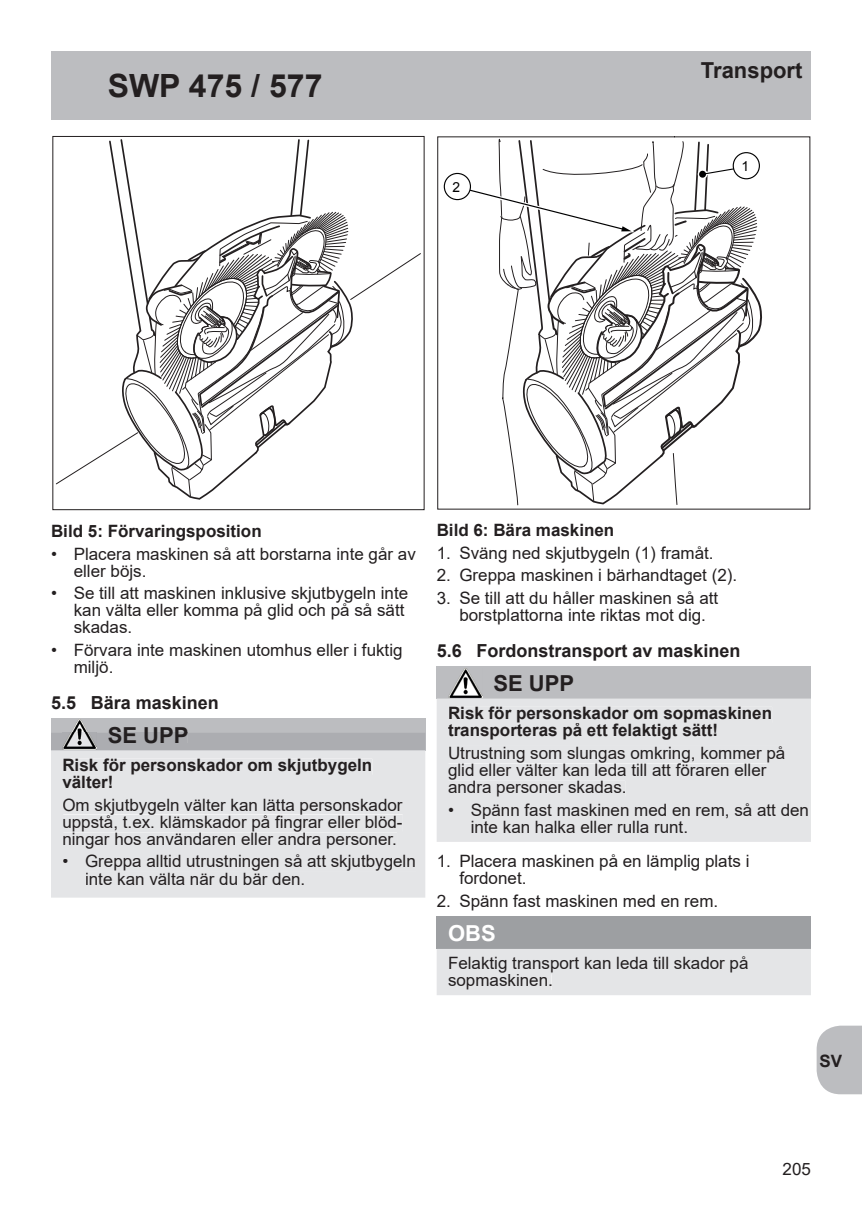
<style>
.page{position:relative;width:862px;height:1214px;background:#fff}
.page>*{position:absolute;margin:0;border:0;box-sizing:border-box;transform-origin:0 0}
.t1{font:700 32px "Arial";color:#231f20}
.t2{font:700 22px "Arial";color:#231f20}
.t3{font:700 22px "Arial";color:#fff}
.t4{font:700 18px "Arial";color:#231f20}
.t5{font:17px/17px "Arial";color:#231f20}
.t6{font:700 17px/17px "Arial";color:#231f20}
.t7{font:13.8px "Arial";color:#000001}
</style>
<div class="page">
<svg style="left:816px;top:1025px;width:46px;height:69px;background:#c2c3c5"></svg>
<div style="left:51px;top:51px;width:760px;height:68px;background:#bcbdc0"></div>
<div style="left:51px;top:718px;width:374px;height:32px;background:#bcbdc0"></div>
<div style="left:52px;top:136px;width:372px;height:374px;border:1px solid #231f20"></div>
<svg style="left:56px;top:139px;width:365px;height:361px"></svg>
<img style="left:72px;top:719px;width:16px;height:13px">
<div style="left:51px;top:750px;width:374px;height:147px;background:#e4e5e7"></div>
<svg style="left:51px;top:732px;width:374px;height:18px"></svg>
<div style="left:108px;top:732px;width:79px;height:11px;background:#acadb1"></div>
<div style="left:64px;top:758px;width:308px;height:16px;background:#e4e5e7"></div>
<div style="left:62px;top:775px;width:50px;height:13px;background:#e4e5e7"></div>
<div style="left:63px;top:798px;width:340px;height:16px;background:#e4e5e7"></div>
<div style="left:63px;top:814px;width:339px;height:17px;background:#e4e5e7"></div>
<div style="left:63px;top:832px;width:334px;height:16px;background:#e4e5e7"></div>
<div style="left:63px;top:859px;width:5px;height:8px;background:#e4e5e7"></div>
<div style="left:86px;top:854px;width:330px;height:17px;background:#e4e5e7"></div>
<div style="left:86px;top:872px;width:218px;height:12px;background:#e4e5e7"></div>
<div style="left:437px;top:666px;width:374px;height:32px;background:#bcbdc0"></div>
<div style="left:437px;top:916px;width:374px;height:32px;background:#9d9fa2"></div>
<svg style="left:437px;top:136px;width:373px;height:374px"></svg>
<svg style="left:444px;top:136px;width:319px;height:369px"></svg>
<img style="left:448px;top:668px;width:34px;height:29px">
<div style="left:437px;top:698px;width:374px;height:143px;background:#e4e5e7"></div>
<div style="left:449px;top:706px;width:323px;height:16px;background:#e4e5e7"></div>
<div style="left:448px;top:723px;width:268px;height:16px;background:#e4e5e7"></div>
<div style="left:449px;top:745px;width:336px;height:17px;background:#e4e5e7"></div>
<div style="left:448px;top:763px;width:319px;height:16px;background:#e4e5e7"></div>
<div style="left:448px;top:780px;width:177px;height:16px;background:#e4e5e7"></div>
<div style="left:449px;top:807px;width:5px;height:8px;background:#e4e5e7"></div>
<div style="left:471px;top:802px;width:338px;height:16px;background:#e4e5e7"></div>
<div style="left:472px;top:820px;width:214px;height:12px;background:#e4e5e7"></div>
<div style="left:437px;top:948px;width:374px;height:47px;background:#e4e5e7"></div>
<div style="left:449px;top:956px;width:299px;height:16px;background:#e4e5e7"></div>
<div style="left:448px;top:974px;width:103px;height:15px;background:#e4e5e7"></div>
<h1 class="t1" style="left:108px;top:63px;width:216px">SWP 475 / 577</h1>
<p class="t7" style="left:452px;top:178px;width:9px">2</p>
<p class="t2" style="left:701px;top:55px;width:103px">Transport</p>
<p class="t7" style="left:741px;top:157px;width:9px">1</p>
<p class="t6" style="left:51px;top:522px;width:212px">Bild 5: Förvaringsposition</p>
<p class="t5" style="left:74px;top:545px;width:344px;text-indent:-23px">• Placera maskinen så att borstarna inte går av eller böjs.</p>
<p class="t5" style="left:74px;top:584px;width:336px;text-indent:-23px">• Se till att maskinen inklusive skjutbygeln inte kan välta eller komma på glid och på så sätt skadas.</p>
<p class="t5" style="left:74px;top:641px;width:330px;text-indent:-23px">• Förvara inte maskinen utomhus eller i fuktig miljö.</p>
<p class="t4" style="left:51px;top:689px;width:169px">5.5 Bära maskinen</p>
<p class="t2" style="left:108px;top:719px;width:82px">SE UPP</p>
<p class="t6" style="left:62px;top:756px;width:311px">Risk för personskador om skjutbygeln välter!</p>
<p class="t5" style="left:62px;top:796px;width:342px;text-align:justify">Om skjutbygeln välter kan lätta personskador uppstå, t.ex. klämskador på fingrar eller blöd&shy;ningar hos användaren eller andra personer.</p>
<p class="t5" style="left:85px;top:852px;width:332px;text-indent:-23px">• Greppa alltid utrustningen så att skjutbygeln inte kan välta när du bär den.</p>
<p class="t6" style="left:437px;top:521px;width:179px">Bild 6: Bära maskinen</p>
<p class="t5" style="left:437px;top:544px;width:278px">1. Sväng ned skjutbygeln (1) framåt.</p>
<p class="t5" style="left:437px;top:566px;width:302px">2. Greppa maskinen i bärhandtaget (2).</p>
<p class="t5" style="left:459px;top:589px;width:260px;text-indent:-23px">3. Se till att du håller maskinen så att borstplattorna inte riktas mot dig.</p>
<p class="t4" style="left:437px;top:637px;width:305px">5.6 Fordonstransport av maskinen</p>
<p class="t2" style="left:493px;top:667px;width:82px">SE UPP</p>
<p class="t6" style="left:448px;top:704px;width:326px">Risk för personskador om sopmaskinen transporteras på ett felaktigt sätt!</p>
<p class="t5" style="left:448px;top:744px;width:339px">Utrustning som slungas omkring, kommer på glid eller välter kan leda till att föraren eller andra personer skadas.</p>
<p class="t5" style="left:471px;top:801px;width:340px;text-indent:-23px">• Spänn fast maskinen med en rem, så att den inte kan halka eller rulla runt.</p>
<p class="t5" style="left:459px;top:852px;width:292px;text-indent:-23px">1. Placera maskinen på en lämplig plats i fordonet.</p>
<p class="t5" style="left:437px;top:892px;width:283px">2. Spänn fast maskinen med en rem.</p>
<p class="t3" style="left:448px;top:917px;width:49px">OBS</p>
<p class="t5" style="left:448px;top:954px;width:302px">Felaktig transport kan leda till skador på sopmaskinen.</p>
<p class="t6" style="left:819px;top:1052px;width:24px">SV</p>
<p class="t5" style="left:782px;top:1160px;width:30px">205</p>
</div>
